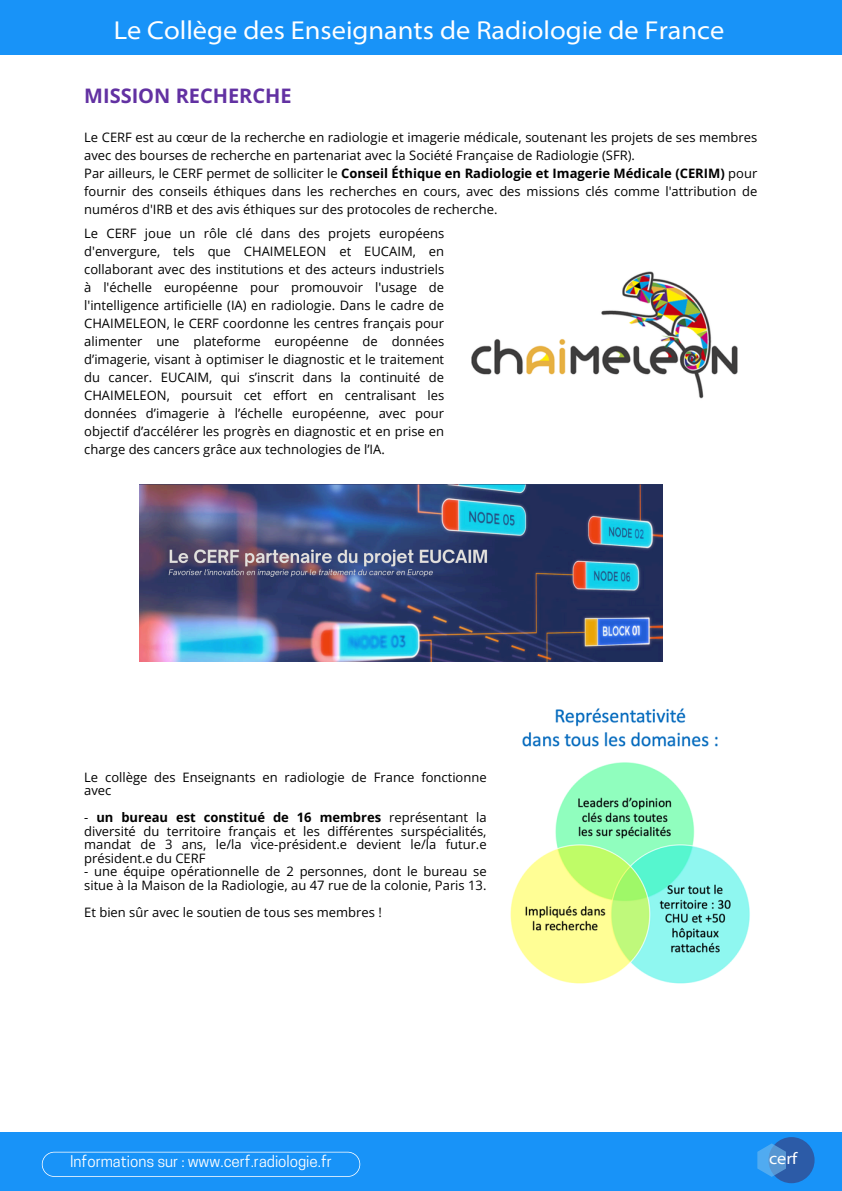
<style>
.page{position:relative;width:842px;height:1191px;background:#fff}
.page>*{position:absolute;margin:0;border:0;box-sizing:border-box;transform-origin:0 0}
.t1{font:semi-expanded 26px "Myriad Pro";color:#fff}
.t2{font:700 20px "Open Sans";color:#6231a2}
.t3{font:semi-expanded 16.6px "Myriad Pro";color:#fff}
.t4{font:15.2px "Cooper Hewitt";color:#fff}
.t5{font:13px/18px "Open Sans";color:#000}
.s1{font-weight:700}
</style>
<div class="page">
<div style="left:0;top:0;width:842px;height:1190px;background:#1893f8"></div>
<div style="left:768px;top:1136px;width:47px;height:46px;background:#2c5ba7;border-radius:50%"></div>
<svg style="left:757px;top:1143px;width:29px;height:33px"></svg>
<svg style="left:42px;top:1151px;width:318px;height:25px"></svg>
<div style="left:0;top:56px;width:842px;height:1075px;background:#fff"></div>
<img style="left:510px;top:708px;width:240px;height:276px">
<img style="left:140px;top:485px;width:522px;height:176px">
<img style="left:471px;top:271px;width:267px;height:128px">
<p class="t1" style="left:114px;top:20px;width:612px">Le Collège des Enseignants de Radiologie de France</p>
<h1 class="t2" style="left:84px;top:82px;width:209px">MISSION RECHERCHE</h1>
<h2 class="t5" style="left:84px;top:127px;width:675px">Le CERF est au cœur de la recherche en radiologie et imagerie médicale, soutenant les projets de ses membres avec des bourses de recherche en partenariat avec la Société Française de Radiologie (SFR).</h2>
<p class="t5" style="left:84px;top:163px;width:675px;text-align:justify">Par ailleurs, le CERF permet de solliciter le <span class="s1">Conseil Éthique en Radiologie et Imagerie Médicale (CERIM)</span> pour fournir des conseils éthiques dans les recherches en cours, avec des missions clés comme l'attribution de numéros d'IRB et des avis éthiques sur des protocoles de recherche.</p>
<p class="t5" style="left:84px;top:224px;width:362px;text-align:justify">Le CERF joue un rôle clé dans des projets européens d'envergure, tels que CHAIMELEON et EUCAIM, en collaborant avec des institutions et des acteurs industriels à l'échelle européenne pour promouvoir l'usage de l'intelligence artificielle (IA) en radiologie. Dans le cadre de CHAIMELEON, le CERF coordonne les centres français pour alimenter une plateforme européenne de données d’imagerie, visant à optimiser le diagnostic et le traitement du cancer. EUCAIM, qui s’inscrit dans la continuité de CHAIMELEON, poursuit cet effort en centralisant les données d’imagerie à l’échelle européenne, avec pour objectif d’accélérer les progrès en diagnostic et en prise en charge des cancers grâce aux technologies de l’IA.</p>
<p class="t5" style="left:84px;top:770px;width:404px;line-height:13.5px">Le collège des Enseignants en radiologie de France fonctionne avec</p>
<p class="t5" style="left:84px;top:810px;width:404px;line-height:13.5px;text-align:justify">- <span class="s1">un bureau est constitué de 16 membres</span> représentant la diversité du territoire français et les différentes surspécialités, mandat de 3 ans, le/la vice-président.e devient le/la futur.e président.e du CERF</p>
<p class="t5" style="left:84px;top:864px;width:404px;line-height:13.5px">- une équipe opérationnelle de 2 personnes, dont le bureau se situe à la Maison de la Radiologie, au 47 rue de la colonie, Paris 13.</p>
<p class="t5" style="left:84px;top:902px;width:299px">Et bien sûr avec le soutien de tous ses membres !</p>
<p class="t4" style="left:70px;top:1155px;width:263px">Informations sur : www.cerf.radiologie.fr</p>
<p class="t3" style="left:769px;top:1151px;width:30px">cerf</p>
</div>
